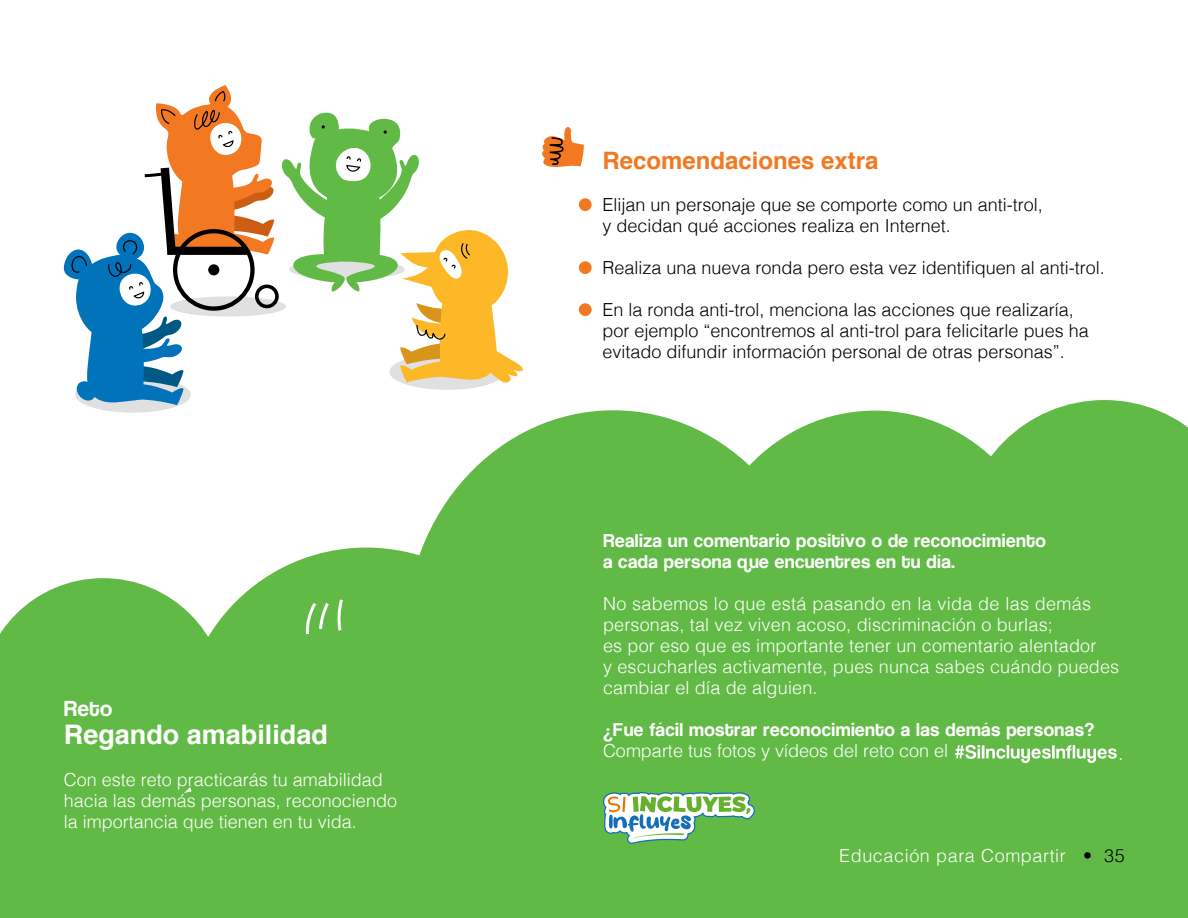
<style>
.page{position:relative;width:1188px;height:918px;background:#fff}
.page>*{position:absolute;margin:0;border:0;box-sizing:border-box;transform-origin:0 0}
.t1{font:700 27px "Helvetica";color:#fff}
.t2{font:700 24px "Helvetica";color:#f27821}
.t3{font:21px "Coolvetica";color:#fff}
.t4{font:300 18px/21px "Helvetica";letter-spacing:.01em;color:#fff}
.t5{font:300 18px/21px "Helvetica";color:#000}
.t6{font:18px "Coolvetica";letter-spacing:.035em;color:#fff}
.t7{font:300 18px "Helvetica";letter-spacing:.035em;color:#fff}
.t8{font:300 18px "Helvetica";color:#000001}
.s1{color:#000001}
</style>
<div class="page">
<div style="left:156px;top:593px;width:1032px;height:325px;background:#61ba45"></div>
<div style="left:405px;top:410px;width:416px;height:455px;background:#61ba45;border-radius:50%"></div>
<div style="left:697px;top:411px;width:356px;height:377px;background:#61ba45;border-radius:50%"></div>
<div style="left:962px;top:400px;width:226px;height:285px;background:#61ba45"></div>
<div style="left:182px;top:548px;width:369px;height:368px;background:#61ba45;border-radius:50%"></div>
<svg style="left:0;top:578px;width:226px;height:245px;fill:#61ba45"></svg>
<div style="left:0;top:736px;width:156px;height:182px;background:#61ba45"></div>
<svg style="left:305px;top:603px;width:24px;height:31px"></svg>
<svg style="left:337px;top:599px;width:6px;height:32px"></svg>
<svg style="left:603px;top:792px;width:152px;height:52px"></svg>
<svg style="left:542px;top:127px;width:42px;height:40px"></svg>
<div style="left:579px;top:198px;width:13px;height:13px;background:#f27821;border-radius:50%"></div>
<div style="left:579px;top:261px;width:13px;height:13px;background:#f27821;border-radius:50%"></div>
<div style="left:579px;top:303px;width:13px;height:13px;background:#f27821;border-radius:50%"></div>
<div style="left:75px;top:377px;width:116px;height:36px;background:#e0e0e0;border-radius:50%"></div>
<svg style="left:63px;top:85px;width:460px;height:321px"></svg>
<svg style="left:955px;top:745px;width:167px;height:18px"></svg>
<p class="t3" style="left:64px;top:697px;width:50px">Reto</p>
<p class="t1" style="left:64px;top:713px;width:266px">Regando amabilidad</p>
<p class="t4" style="left:64px;top:768px;width:335px">Con este reto practicarás tu amabilidad hacia las demás personas, reconociendo la importancia que tienen en tu vida.</p>
<p class="t2" style="left:603px;top:141px;width:278px">Recomendaciones extra</p>
<p class="t5" style="left:603px;top:193px;width:442px">Elijan un personaje que se comporte como un anti-trol,</p>
<p class="t5" style="left:603px;top:214px;width:350px">y decidan qué acciones realiza en Internet.</p>
<p class="t5" style="left:603px;top:256px;width:504px">Realiza una nueva ronda pero esta vez identifiquen al anti-trol.</p>
<p class="t5" style="left:603px;top:298px;width:473px">En la ronda anti-trol, menciona las acciones que realizaría,</p>
<p class="t5" style="left:603px;top:319px;width:488px">por ejemplo “encontremos al anti-trol para felicitarle pues ha evitado difundir información personal de otras personas”.</p>
<p class="t6" style="left:603px;top:531px;width:444px">Realiza un comentario positivo o de reconocimiento</p>
<p class="t6" style="left:603px;top:552px;width:354px">a cada persona que encuentres en tu día.</p>
<p class="t4" style="left:603px;top:592px;width:490px">No sabemos lo que está pasando en la vida de las demás personas, tal vez viven acoso, discriminación o burlas;</p>
<p class="t4" style="left:603px;top:634px;width:495px">es por eso que es importante tener un comentario alentador</p>
<p class="t4" style="left:603px;top:655px;width:518px">y escucharles activamente, pues nunca sabes cuándo puedes cambiar el día de alguien.</p>
<p class="t6" style="left:603px;top:720px;width:492px">¿Fue fácil mostrar reconocimiento a las demás personas?</p>
<p class="t4" style="left:603px;top:739px;width:347px">Comparte tus fotos y vídeos del reto con el</p>
<p class="t7" style="left:839px;top:840px;width:255px">Educación para Compartir <span class="s1">•</span></p>
<p class="t8" style="left:1104px;top:840px;width:22px">35</p>
</div>
